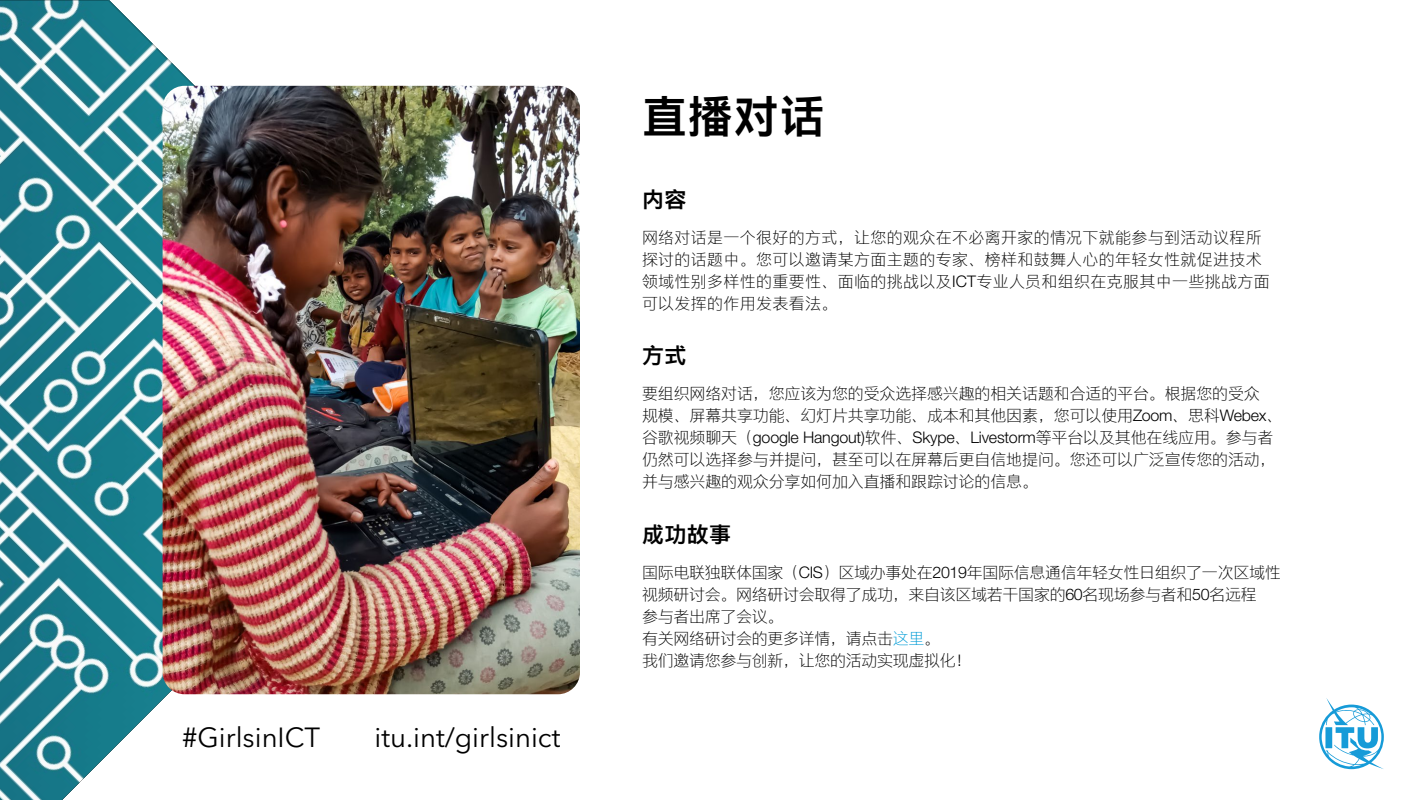
<style>
.page{position:relative;width:1420px;height:800px;background:#fff}
.page>*{position:absolute;margin:0;border:0;box-sizing:border-box;transform-origin:0 0}
.Titre_1{font:45px "M Ying Hei PRC W7";color:#000}
.t1{font:27.5px "Avenir Next LT Pro";color:#000}
.Titre_2{font:22px "M Ying Hei PRC W7";letter-spacing:.02em;color:#000}
.Texte{font:16px/22px "M Ying Hei PRC W3";letter-spacing:-.01em;color:#000}
.Texte-2{font:16px/22px "M Ying Hei PRC W3";letter-spacing:.02em;color:#000}
.s1{color:#009cd6}
</style>
<div class="page">
<svg style="left:0;top:0;width:485px;height:800px"></svg>
<svg style="left:1319px;top:698px;width:65px;height:71px"></svg>
<img style="left:163px;top:86px;width:417px;height:608px">
<p class="t1" style="left:182px;top:721px;width:139px">#GirlsinICT</p>
<p class="t1" style="left:374px;top:721px;width:187px">itu.int/girlsinict</p>
<h1 class="Titre_1" style="left:642px;top:89px;width:184px">直播对话</h1>
<h2 class="Titre_2" style="left:642px;top:185px;width:46px">内容</h2>
<p class="Texte-2" style="left:642px;top:226px;width:629px">网络对话是一个很好的方式，让您的观众在不必离开家的情况下就能参与到活动议程所探讨的话题中。您可以邀请某方面主题的专家、榜样和鼓舞人心的年轻女性就促进技术领域性别多样性的重要性、面临的挑战以及ICT专业人员和组织在克服其中一些挑战方面可以发挥的作用发表看法。</p>
<h2 class="Titre_2" style="left:642px;top:342px;width:46px">方式</h2>
<p class="Texte" style="left:642px;top:383px;width:642px">要组织网络对话，您应该为您的受众选择感兴趣的相关话题和合适的平台。根据您的受众<br>规模、屏幕共享功能、幻灯片共享功能、成本和其他因素，您可以使用Zoom、思科Webex、谷歌视频聊天（google Hangout)软件、Skype、Livestorm等平台以及其他在线应用。参与者仍然可以选择参与并提问，甚至可以在屏幕后更自信地提问。您还可以广泛宣传您的活动，并与感兴趣的观众分享如何加入直播和跟踪讨论的信息。</p>
<h2 class="Titre_2" style="left:642px;top:520px;width:91px">成功故事</h2>
<p class="Texte" style="left:642px;top:561px;width:640px">国际电联独联体国家（CIS）区域办事处在2019年国际信息通信年轻女性日组织了一次区域性视频研讨会。网络研讨会取得了成功，来自该区域若干国家的60名现场参与者和50名远程<br>参与者出席了会议。<br>有关网络研讨会的更多详情，请点击<span class="s1">这里</span>。<br>我们邀请您参与创新，让您的活动实现虚拟化！</p>
</div>
